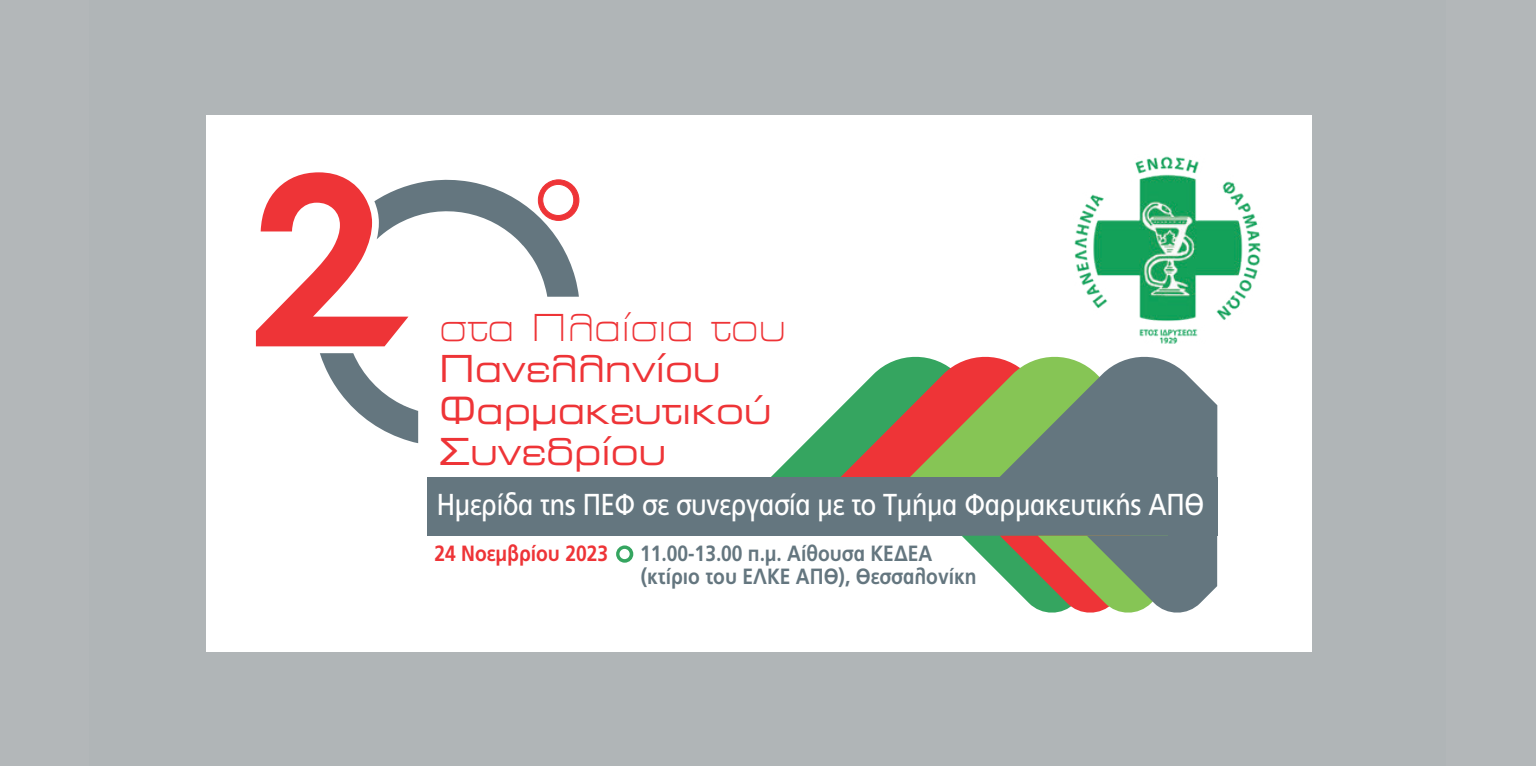
<style>
.page{position:relative;width:1536px;height:766px;background:#fff}
.page>*{position:absolute;margin:0;border:0;box-sizing:border-box;transform-origin:0 0}
.t1{font:39.3px/41.2px "PF Euroset";color:#ee3437;scale:.87 1}
.t2{font:100 39.3px "PF Euroset";color:#ee3437;scale:.87 1}
.t3{font:30.15px "PF Catalog";letter-spacing:-.01em;color:#fff;scale:.87 1}
.t4{font:700 22.05px/23.1px "PF Catalog";color:#64767f;scale:.87 1}
.t5{font:700 22.05px "PF Catalog";color:#ee3437;scale:.87 1}
</style>
<div class="page">
<div style="left:0;top:0;width:1536px;height:765px;background:#b3b7b9"></div>
<div style="left:206px;top:115px;width:1105px;height:535px;background:#fff"></div>
<svg style="left:320px;top:179px;width:259px;height:264px"></svg>
<svg style="left:256px;top:172px;width:152px;height:174px"></svg>
<svg style="left:772px;top:356px;width:445px;height:120px"></svg>
<div style="left:427px;top:476px;width:790px;height:59px;background:#64767f"></div>
<svg style="left:537px;top:179px;width:43px;height:42px"></svg>
<svg style="left:616px;top:545px;width:18px;height:18px"></svg>
<svg style="left:961px;top:535px;width:256px;height:78px"></svg>
<img style="left:1074px;top:156px;width:187px;height:188px">
<h1 class="t2" style="left:439px;top:302px;width:400px">στα Πλαίσια του</h1>
<h1 class="t1" style="left:439px;top:346px;width:383px">Πανελληνίου<br>Φαρµακευτικού<br>Συνεδρίου</h1>
<h2 class="t3" style="left:437px;top:487px;width:884px">Ηµερίδα της ΠΕΦ σε συνεργασία µε το Τµήµα Φαρµακευτικής ΑΠΘ</h2>
<p class="t5" style="left:434px;top:540px;width:201px">24 Νοεµβρίου 2023</p>
<p class="t4" style="left:640px;top:541px;width:388px">11.00-13.00 π.µ. Αίθουσα ΚΕ∆ΕΑ (κτίριο του ΕΛΚΕ ΑΠΘ), Θεσσαλονίκη</p>
</div>
